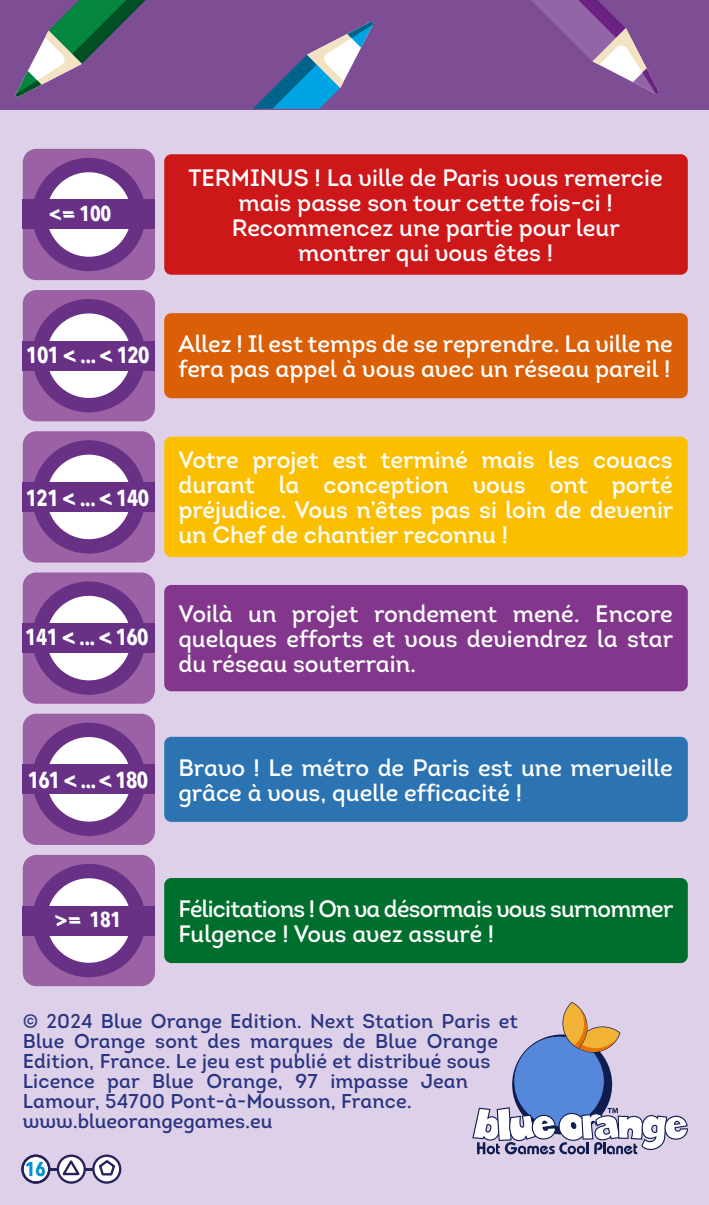
<style>
.page{position:relative;width:709px;height:1205px;background:#fff}
.page>*{position:absolute;margin:0;border:0;box-sizing:border-box;transform-origin:0 0}
.t1{font:23.75px/25px "Intro Regular Alt";color:#fff;text-align:justify}
.t2{font:23.75px/25px "Intro Regular Alt";letter-spacing:-.03em;color:#fff}
.t3{font:italic 700 23px "Avenir Next Condensed";color:#fff;scale:.94 1}
.t4{font:italic 700 21.5px "Avenir Next Condensed";color:#fff;scale:.94 1}
.t5{font:20px/20px "Intro Regular Alt";letter-spacing:.01em;color:#283583}
.t6{font:italic 700 20px "Avenir Next Condensed";color:#0090d7}
</style>
<div class="page">
<div style="left:0;top:67px;width:709px;height:1138px;background:#ded0e8"></div>
<div style="left:0;top:0;width:709px;height:109px;background:#7e4e94"></div>
<svg style="left:253px;top:21px;width:121px;height:88px"></svg>
<svg style="left:15px;top:0;width:131px;height:97px"></svg>
<svg style="left:532px;top:0;width:127px;height:95px"></svg>
<div style="left:23px;top:149px;width:132px;height:131px;background:#9b61a4;border-radius:14px"></div>
<div style="left:23px;top:290px;width:132px;height:131px;background:#9b61a4;border-radius:14px"></div>
<div style="left:23px;top:431px;width:132px;height:131px;background:#9b61a4;border-radius:14px"></div>
<div style="left:23px;top:572px;width:132px;height:132px;background:#9b61a4;border-radius:14px"></div>
<div style="left:23px;top:714px;width:132px;height:131px;background:#9b61a4;border-radius:14px"></div>
<div style="left:23px;top:855px;width:132px;height:131px;background:#9b61a4;border-radius:14px"></div>
<svg style="left:39px;top:165px;width:99px;height:99px;fill:#fff"></svg>
<div style="left:32px;top:158px;width:114px;height:113px;border:14px solid #693186;border-radius:50%"></div>
<div style="left:23px;top:200px;width:132px;height:29px;background:#693186"></div>
<svg style="left:472px;top:1002px;width:216px;height:152px"></svg>
<div style="left:164px;top:154px;width:523px;height:121px;background:#cd1719;border-radius:7px"></div>
<svg style="left:39px;top:306px;width:99px;height:99px;fill:#fff"></svg>
<div style="left:32px;top:299px;width:114px;height:113px;border:14px solid #693186;border-radius:50%"></div>
<div style="left:23px;top:341px;width:132px;height:29px;background:#693186"></div>
<div style="left:164px;top:313px;width:523px;height:85px;background:#da5f06;border-radius:7px"></div>
<svg style="left:39px;top:447px;width:99px;height:99px;fill:#fff"></svg>
<div style="left:32px;top:440px;width:114px;height:113px;border:14px solid #693186;border-radius:50%"></div>
<div style="left:23px;top:482px;width:132px;height:30px;background:#693186"></div>
<div style="left:164px;top:437px;width:523px;height:120px;background:#fcbf00;border-radius:7px"></div>
<svg style="left:39px;top:589px;width:99px;height:98px;fill:#fff"></svg>
<div style="left:32px;top:581px;width:114px;height:114px;border:14px solid #693186;border-radius:50%"></div>
<div style="left:23px;top:623px;width:132px;height:30px;background:#693186"></div>
<div style="left:164px;top:585px;width:523px;height:106px;background:#82368c;border-radius:7px"></div>
<svg style="left:39px;top:730px;width:99px;height:99px;fill:#fff"></svg>
<div style="left:32px;top:722px;width:114px;height:114px;border:14px solid #693186;border-radius:50%"></div>
<div style="left:23px;top:764px;width:132px;height:30px;background:#693186"></div>
<div style="left:164px;top:737px;width:523px;height:85px;background:#2b73b1;border-radius:7px"></div>
<svg style="left:39px;top:871px;width:99px;height:99px;fill:#fff"></svg>
<div style="left:32px;top:864px;width:114px;height:113px;border:14px solid #693186;border-radius:50%"></div>
<div style="left:23px;top:906px;width:132px;height:29px;background:#693186"></div>
<div style="left:164px;top:878px;width:523px;height:85px;background:#006f2e;border-radius:7px"></div>
<hr style="left:23px;top:1168px;width:84px;height:2px;background:#29235c">
<svg style="left:21px;top:1154px;width:29px;height:29px"></svg>
<svg style="left:57px;top:1154px;width:29px;height:29px"></svg>
<svg style="left:92px;top:1154px;width:29px;height:29px"></svg>
<p class="t4" style="left:50px;top:201px;width:73px">&lt;= 100</p>
<p class="t1" style="left:188px;top:165px;width:475px;text-align:center">TERMINUS ! La ville de Paris vous remercie mais passe son tour cette fois-ci !<br>Recommencez une partie pour leur montrer qui vous êtes !</p>
<p class="t1" style="left:27px;top:331px;width:647px;text-align:right"><sub>101</sub> <sub>&lt;</sub> <sub>...&lt;</sub> <sub>120</sub> Allez ! Il est temps de se reprendre. La ville ne fera pas appel à vous avec un réseau pareil !</p>
<p class="t3" style="left:27px;top:483px;width:138px">121 &lt; ...&lt; 140</p>
<p class="t3" style="left:26px;top:623px;width:138px">141 &lt; ...&lt; 160</p>
<p class="t1" style="left:178px;top:447px;width:496px">Votre projet est terminé mais les couacs durant la conception vous ont porté préjudice. Vous n’êtes pas si loin de devenir un Chef de chantier reconnu !</p>
<p class="t1" style="left:178px;top:601px;width:496px">Voilà un projet rondement mené. Encore quelques efforts et vous deviendrez la star du réseau souterrain.</p>
<p class="t3" style="left:29px;top:766px;width:135px">161 &lt; ...&lt; 180</p>
<p class="t1" style="left:178px;top:755px;width:496px">Bravo ! Le métro de Paris est une merveille grâce à vous, quelle efficacité !</p>
<p class="t4" style="left:56px;top:906px;width:77px">&gt;= 181</p>
<p class="t2" style="left:178px;top:896px;width:496px">Félicitations ! On va désormais vous surnommer<br>Fulgence ! Vous avez assuré !</p>
<p class="t5" style="left:23px;top:1011px;width:496px">© 2024 Blue Orange Edition. Next Station Paris et Blue Orange sont des marques de Blue Orange Edition, France. Le jeu est publié et distribué sous Licence par Blue Orange, 97 impasse Jean Lamour, 54700 Pont-à-Mousson, France. www.blueorangegames.eu</p>
<p class="t6" style="left:26px;top:1157px;width:27px">16</p>
</div>
